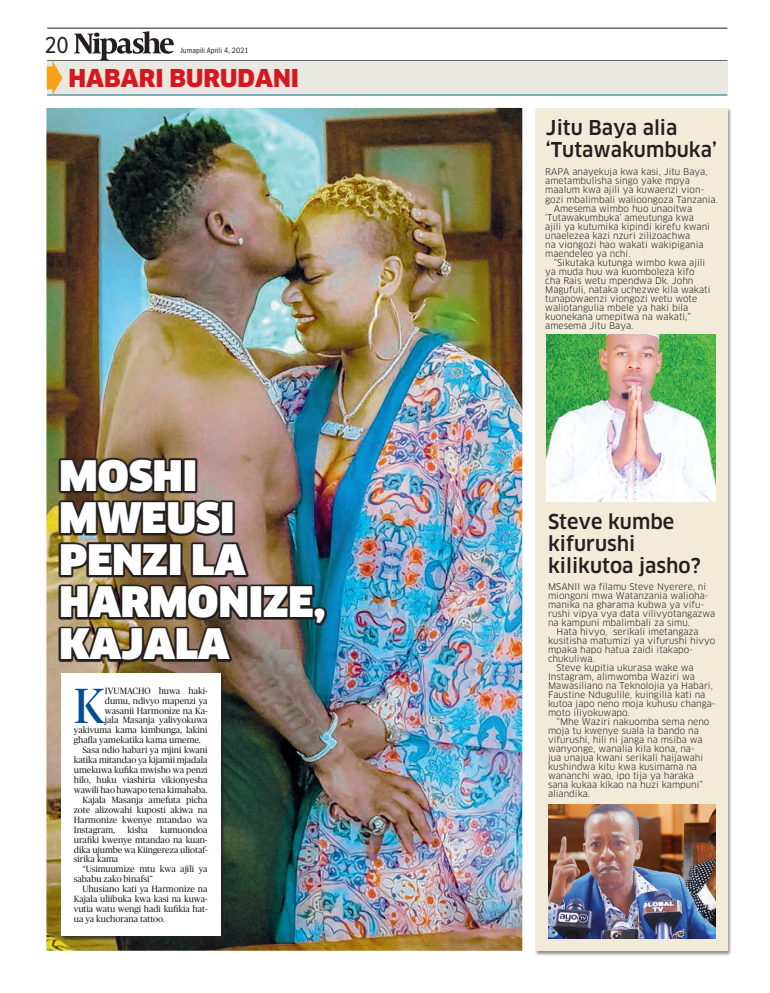
<style>
.page{position:relative;width:770px;height:993px;background:#fff}
.page>*{position:absolute;margin:0;border:0;box-sizing:border-box;transform-origin:0 0}
.t1{font:49.3px "Publico";color:#054c93}
.t2{font:900 41px/42px "Clan LF";color:#fff}
.t3{font:900 24px "Clan OSF";color:#d7171f}
.t4{font:24px "Proxima Nova Cond";color:#231f20}
.t5{font:500 20px/22px "Clan LF";color:#231f20}
.t6{font:9px "Clan LF";color:#231f20}
.t7{font:9px/9.9px "Publico";color:#231f20;text-align:justify}
.t8{font:condensed 8px "Franklin Gothic";letter-spacing:.01em;color:#231f20}
</style>
<div class="page">
<img style="left:46px;top:108px;width:476px;height:842px">
<div style="left:534px;top:108px;width:198px;height:848px;background:#231f20;opacity:.5"></div>
<div style="left:536px;top:108px;width:191px;height:842px;background:#f1ebd8"></div>
<img style="left:546px;top:335px;width:169px;height:167px">
<img style="left:548px;top:804px;width:168px;height:134px">
<hr style="left:47px;top:28px;width:680px;height:1px;background:#231f20">
<div style="left:47px;top:61px;width:680px;height:34px;background:#e9e9e1"></div>
<hr style="left:47px;top:95px;width:680px;height:1px;background:#00689e">
<svg style="left:47px;top:61px;width:15px;height:34px"></svg>
<svg style="left:74px;top:31px;width:100px;height:29px"></svg>
<img style="left:58px;top:457px;width:269px;height:205px">
<div style="left:61px;top:672px;width:165px;height:269px;background:#231f20;opacity:.75"></div>
<div style="left:61px;top:673px;width:159px;height:262px;background:#fff"></div>
<h3 class="t4" style="left:45px;top:34px;width:26px">20</h3>
<p class="t8" style="left:180px;top:45px;width:70px">Jumapili Aprili 4, 2021</p>
<h3 class="t3" style="left:68px;top:65px;width:232px">HABARI BURUDANI</h3>
<h2 class="t2" style="left:60px;top:454px;width:267px">MOSHI<br>MWEUSI<br>PENZI LA<br>HARMONIZE,<br>KAJALA</h2>
<h1 class="t1" style="left:74px;top:678px;width:33px">K</h1>
<p class="t7" style="left:105px;top:685px;width:104px">IVUMACHO huwa haki-</p>
<p class="t7" style="left:105px;top:695px;width:104px">dumu, ndivyo mapenzi ya</p>
<p class="t7" style="left:105px;top:705px;width:104px">wasanii Harmonize na Ka-</p>
<p class="t7" style="left:105px;top:715px;width:104px">jala Masanja yalivyokuwa</p>
<p class="t7" style="left:74px;top:725px;width:135px">yakivuma kama kimbunga, lakini</p>
<p class="t7" style="left:74px;top:735px;width:128px">ghafla yamekatika kama umeme.</p>
<p class="t7" style="left:82px;top:744px;width:127px">Sasa ndio habari ya mjini kwani</p>
<p class="t7" style="left:74px;top:754px;width:135px">katika mitandao ya kijamii mjadala</p>
<p class="t7" style="left:74px;top:764px;width:135px">umekuwa kufika mwisho wa penzi</p>
<p class="t7" style="left:74px;top:774px;width:135px">hilo, huku viashiria vikionyesha</p>
<p class="t7" style="left:74px;top:784px;width:135px">wawili hao hawapo tena kimahaba.</p>
<p class="t7" style="left:82px;top:794px;width:127px">Kajala Masanja amefuta picha</p>
<p class="t7" style="left:74px;top:804px;width:135px">zote alizowahi kuposti akiwa na</p>
<p class="t7" style="left:74px;top:814px;width:135px">Harmonize kwenye mtandao wa</p>
<p class="t7" style="left:74px;top:824px;width:43px">Instagram,</p>
<p class="t7" style="left:127px;top:824px;width:22px">kisha</p>
<p class="t7" style="left:74px;top:824px;width:135px;text-indent:86px">kumuondoa urafiki kwenye mtandao na kuan&shy;dika ujumbe wa Kiingereza uliotaf&shy;sirika kama</p>
<p class="t7" style="left:74px;top:864px;width:135px;text-indent:9px">“Usimuumize mtu kwa ajili ya sababu zako binafsi”</p>
<p class="t7" style="left:74px;top:883px;width:135px;text-indent:9px">Uhusiano kati ya Harmonize na Kajala uliibuka kwa kasi na kuwa&shy;vutia watu wengi hadi kufikia hat&shy;ua ya kuchorana tattoo.</p>
<h3 class="t5" style="left:546px;top:117px;width:172px">Jitu Baya alia ‘Tutawakumbuka’</h3>
<p class="t6" style="left:545px;top:167px;width:164px">RAPA anayekuja kwa kasi, Jitu Baya,</p>
<p class="t6" style="left:545px;top:176px;width:146px">ametambulisha singo yake mpya</p>
<p class="t6" style="left:545px;top:185px;width:161px">maalum kwa ajili ya kuwaenzi vion-</p>
<p class="t6" style="left:545px;top:194px;width:174px">gozi mbalimbali walioongoza Tanzania.</p>
<p class="t6" style="left:553px;top:203px;width:140px">Amesema wimbo huo unaoitwa</p>
<p class="t6" style="left:545px;top:212px;width:150px">‘Tutawakumbuka’ ameutunga kwa</p>
<p class="t6" style="left:545px;top:221px;width:166px">ajili ya kutumika kipindi kirefu kwani</p>
<p class="t6" style="left:545px;top:230px;width:146px">unaelezea kazi nzuri zilizoachwa</p>
<p class="t6" style="left:545px;top:239px;width:160px">na viongozi hao wakati wakipigania</p>
<p class="t6" style="left:545px;top:248px;width:87px">maendeleo ya nchi.</p>
<p class="t6" style="left:553px;top:257px;width:153px">“Sikutaka kutunga wimbo kwa ajili</p>
<p class="t6" style="left:545px;top:266px;width:151px">ya muda huu wa kuomboleza kifo</p>
<p class="t6" style="left:545px;top:275px;width:150px">cha Rais wetu mpendwa Dk. John</p>
<p class="t6" style="left:545px;top:284px;width:167px">Magufuli, nataka uchezwe kila wakati</p>
<p class="t6" style="left:545px;top:293px;width:153px">tunapowaenzi viongozi wetu wote</p>
<p class="t6" style="left:545px;top:302px;width:145px">waliotangulia mbele ya haki bila</p>
<p class="t6" style="left:545px;top:311px;width:147px">kuonekana umepitwa na wakati,”</p>
<p class="t6" style="left:545px;top:320px;width:90px">amesema Jitu Baya.</p>
<h3 class="t5" style="left:548px;top:511px;width:154px">Steve kumbe kifurushi kilikutoa jasho?</h3>
<p class="t6" style="left:548px;top:582px;width:160px">MSANII wa filamu Steve Nyerere, ni</p>
<p class="t6" style="left:548px;top:591px;width:162px">miongoni mwa Watanzania walioha-</p>
<p class="t6" style="left:548px;top:600px;width:158px">manika na gharama kubwa ya vifu-</p>
<p class="t6" style="left:548px;top:609px;width:169px">rushi vipya vya data vilivyotangazwa</p>
<p class="t6" style="left:548px;top:618px;width:143px">na kampuni mbalimbali za simu.</p>
<p class="t6" style="left:556px;top:627px;width:143px">Hata hivyo, serikali imetangaza</p>
<p class="t6" style="left:548px;top:636px;width:169px">kusitisha matumizi ya vifurushi hivyo</p>
<p class="t6" style="left:548px;top:645px;width:146px">mpaka hapo hatua zaidi itakapo-</p>
<p class="t6" style="left:548px;top:654px;width:48px">chukuliwa.</p>
<p class="t6" style="left:556px;top:663px;width:139px">Steve kupitia ukurasa wake wa</p>
<p class="t6" style="left:548px;top:672px;width:148px">Instagram, alimwomba Waziri wa</p>
<p class="t6" style="left:548px;top:681px;width:166px">Mawasiliano na Teknolojia ya Habari,</p>
<p class="t6" style="left:548px;top:690px;width:159px">Faustine Ndugulile, kuingilia kati na</p>
<p class="t6" style="left:548px;top:699px;width:169px">kutoa japo neno moja kuhusu changa-</p>
<p class="t6" style="left:548px;top:708px;width:83px">moto iliyokuwapo.</p>
<p class="t6" style="left:556px;top:717px;width:154px">“Mhe Waziri nakuomba sema neno</p>
<p class="t6" style="left:548px;top:726px;width:152px">moja tu kwenye suala la bando na</p>
<p class="t6" style="left:548px;top:735px;width:156px">vifurushi, hili ni janga na msiba wa</p>
<p class="t6" style="left:548px;top:744px;width:148px">wanyonge, wanalia kila kona, na-</p>
<p class="t6" style="left:548px;top:753px;width:157px">jua unajua kwani serikali haijawahi</p>
<p class="t6" style="left:548px;top:762px;width:150px">kushindwa kitu kwa kusimama na</p>
<p class="t6" style="left:548px;top:771px;width:147px">wananchi wao, ipo tija ya haraka</p>
<p class="t6" style="left:548px;top:780px;width:156px">sana kukaa kikao na huzi kampuni”</p>
<p class="t6" style="left:548px;top:789px;width:44px">aliandika.</p>
</div>
